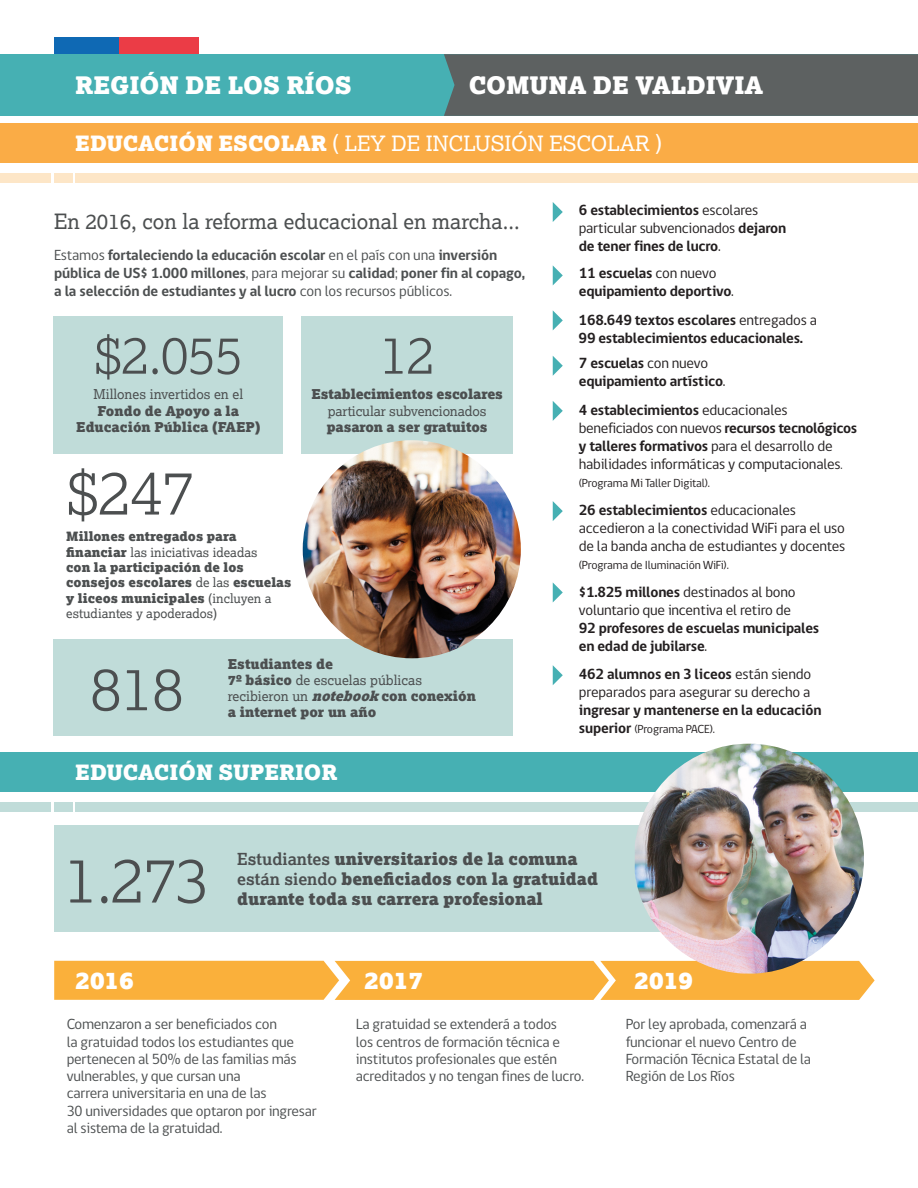
<style>
.page{position:relative;width:918px;height:1188px;background:#fff}
.page>*{position:absolute;margin:0;border:0;box-sizing:border-box;transform-origin:0 0}
.t1{font:300 63px "Lexia";color:#4c4f50}
.t2{font:300 61.5px "Lexia";color:#4c4f50}
.t3{font:300 60px "Lexia";color:#4c4f50}
.t4{font:300 52.5px "Lexia";color:#4c4f50}
.t5{font:900 24px "Lexia";color:#fff}
.t6{font:21px "Lexia";color:#4c4f50}
.t7{font:21px "Lexia";color:#fff}
.t8{font:900 21px "Lexia";color:#fff}
.t9{font:900 16.5px/19.8px "Lexia";color:#4c4f50}
.t10{font:15px/17.2px "gob CL";letter-spacing:-.015em;color:#4c4f50}
.t11{font:15px/18px "gob CL";letter-spacing:-.015em;color:#231f20}
.t12{font:700 15px/18px "gob CL";letter-spacing:-.015em;color:#231f20}
.t13{font:700 15px/18px "gob CL";letter-spacing:-.01em;color:#4c4f50}
.t14{font:900 13.5px/16.2px "Lexia";letter-spacing:-.01em;color:#4c4f50;text-align:center}
.t15{font:13.5px "Lexia";letter-spacing:-.01em;color:#4c4f50}
.t16{font:900 12.75px/15.3px "Lexia";color:#4c4f50}
.t17{font:12px "gob CL";letter-spacing:-.015em;color:#231f20}
.s1{font-weight:900}
.s2{font-weight:400}
.s3{font-style:italic}
.s4{font-weight:700}
.s5{font-size:12px}
.s6{font-weight:700;font-size:15px}
</style>
<div class="page">
<div style="left:54px;top:317px;width:229px;height:137px;background:#c0dcd9"></div>
<div style="left:301px;top:317px;width:212px;height:137px;background:#c0dcd9"></div>
<div style="left:0;top:753px;width:918px;height:39px;background:#46b0b3"></div>
<div style="left:76px;top:803px;width:842px;height:9px;background:#c0dcd9"></div>
<div style="left:54px;top:803px;width:18px;height:9px;background:#c0dcd9"></div>
<div style="left:0;top:803px;width:51px;height:9px;background:#c0dcd9"></div>
<div style="left:0;top:123px;width:918px;height:39px;background:#faac46"></div>
<div style="left:76px;top:173px;width:842px;height:9px;background:#fde6c7"></div>
<div style="left:54px;top:173px;width:18px;height:9px;background:#fde6c7"></div>
<div style="left:0;top:173px;width:51px;height:9px;background:#fde6c7"></div>
<div style="left:54px;top:640px;width:459px;height:96px;background:#c0dcd9"></div>
<img style="left:303px;top:440px;width:218px;height:218px;border-radius:109px">
<div style="left:0;top:54px;width:918px;height:62px;background:#46b0b3"></div>
<div style="left:54px;top:826px;width:710px;height:106px;background:#c0dcd9"></div>
<div style="left:54px;top:961px;width:821px;height:39px;background:#fab03b"></div>
<img style="left:635px;top:744px;width:229px;height:230px">
<div style="left:54px;top:37px;width:65px;height:17px;background:#0f69b4"></div>
<div style="left:119px;top:37px;width:80px;height:17px;background:#eb3c46"></div>
<div style="left:444px;top:54px;width:474px;height:62px;background:#5d6161"></div>
<svg style="left:553px;top:665px;width:10px;height:20px"></svg>
<svg style="left:553px;top:583px;width:10px;height:19px"></svg>
<svg style="left:553px;top:501px;width:10px;height:20px"></svg>
<svg style="left:553px;top:401px;width:10px;height:20px"></svg>
<svg style="left:553px;top:310px;width:10px;height:20px"></svg>
<svg style="left:553px;top:265px;width:10px;height:20px"></svg>
<svg style="left:553px;top:202px;width:10px;height:20px"></svg>
<svg style="left:553px;top:356px;width:10px;height:20px"></svg>
<h3 class="t5" style="left:75px;top:70px;width:278px">REGIÓN DE LOS RÍOS</h3>
<h3 class="t5" style="left:469px;top:69px;width:296px">COMUNA DE VALDIVIA</h3>
<h3 class="t7" style="left:75px;top:130px;width:589px"><span class="s1">EDUCACIÓN ESCOLAR</span> ( LEY DE INCLUSIÓN ESCOLAR )</h3>
<h3 class="t6" style="left:54px;top:208px;width:467px">En 2016, con la reforma educacional en marcha...</h3>
<p class="t13" style="left:54px;top:246px;width:473px"><span class="s2">Estamos</span> fortaleciendo la educación escolar <span class="s2">en el país con una</span> inversión pública de US$ 1.000 millones<span class="s2">, para mejorar su</span> calidad<span class="s2">;</span> poner fin al copago, a la selección de estudiantes y al lucro <span class="s2">con los recursos públicos.</span></p>
<h3 class="t4" style="left:94px;top:322px;width:151px">$2.055</h3>
<h3 class="t4" style="left:380px;top:322px;width:57px">12</h3>
<p class="t15" style="left:94px;top:386px;width:151px">Millones invertidos en el</p>
<p class="t14" style="left:76px;top:402px;width:186px">Fondo de Apoyo a la<br>Educación Pública (FAEP)</p>
<h2 class="t2" style="left:66px;top:453px;width:130px">$247</h2>
<p class="t16" style="left:66px;top:529px;width:227px">Millones entregados para financiar <span class="s2">las iniciativas ideadas<br></span>con la participación de los consejos escolares <span class="s2">de las</span> escuelas y liceos municipales <span class="s2">(incluyen a estudiantes y apoderados)</span></p>
<p class="t14" style="left:311px;top:386px;width:193px">Establecimientos escolares</p>
<p class="t15" style="left:328px;top:402px;width:160px">particular subvencionados</p>
<p class="t14" style="left:327px;top:418px;width:162px">pasaron a ser gratuitos</p>
<h3 class="t3" style="left:90px;top:651px;width:96px">818</h3>
<p class="t14" style="left:228px;top:655px;width:250px;text-align:left">Estudiantes de<br>7º básico <span class="s2">de escuelas públicas recibieron un</span> <span class="s3">notebook</span> con conexión a internet por un año</p>
<h3 class="t8" style="left:75px;top:759px;width:264px">EDUCACIÓN SUPERIOR</h3>
<p class="t12" style="left:579px;top:201px;width:209px">6 establecimientos <span class="s2">escolares particular subvencionados</span> dejaron de tener fines de lucro<span class="s2">.</span></p>
<p class="t12" style="left:579px;top:264px;width:157px">11 escuelas <span class="s2">con nuevo </span>equipamiento deportivo<span class="s2">.</span></p>
<p class="t12" style="left:579px;top:312px;width:240px">168.649 textos escolares <span class="s2">entregados a<br></span>99 establecimientos educacionales.</p>
<p class="t12" style="left:579px;top:355px;width:148px">7 escuelas <span class="s2">con nuevo </span>equipamiento artístico<span class="s2">.</span></p>
<p class="t11" style="left:579px;top:402px;width:280px"><span class="s4">4 establecimientos</span> educacionales beneficiados con nuevos <span class="s4">recursos tecnológicos y talleres formativos</span> para el desarrollo de habilidades informáticas y computacionales<span class="s5">.</span></p>
<p class="t17" style="left:579px;top:475px;width:133px">(Programa Mi Taller Digital).</p>
<p class="t11" style="left:579px;top:501px;width:268px"><span class="s4">26 establecimientos</span> educacionales accedieron a la conectividad WiFi para el uso de la banda ancha de estudiantes y docentes</p>
<p class="t17" style="left:579px;top:557px;width:151px">(Programa de Iluminación WiFi).</p>
<p class="t11" style="left:579px;top:584px;width:218px"><span class="s4">$1.825 millones</span> destinados al bono voluntario que incentiva el retiro de</p>
<p class="t12" style="left:579px;top:620px;width:242px">92 profesores de escuelas municipales en edad de jubilarse<span class="s2">.</span></p>
<p class="t11" style="left:579px;top:666px;width:234px"><span class="s4">462 alumnos en 3 liceos</span> están siendo preparados para asegurar su derecho a</p>
<p class="t12" style="left:579px;top:702px;width:244px">ingresar y mantenerse en la educación</p>
<p class="t17" style="left:579px;top:721px;width:138px"><span class="s6">superior</span> (Programa PACE).</p>
<h1 class="t1" style="left:64px;top:840px;width:148px">1.273</h1>
<p class="t9" style="left:237px;top:849px;width:362px"><span class="s4">Estudiantes</span> universitarios de la comuna <span class="s4">están siendo</span> beneficiados con la gratuidad durante toda su carrera profesional</p>
<h3 class="t5" style="left:75px;top:964px;width:60px">2016</h3>
<h3 class="t5" style="left:365px;top:964px;width:60px">2017</h3>
<p class="t10" style="left:67px;top:1016px;width:252px">Comenzaron a ser beneficiados con<br>la gratuidad todos los estudiantes que pertenecen al 50% de las familias más vulnerables, y que cursan una<br>carrera universitaria en una de las<br>30 universidades que optaron por ingresar al sistema de la gratuidad.</p>
<p class="t10" style="left:356px;top:1016px;width:230px">La gratuidad se extenderá a todos<br>los centros de formación técnica e institutos profesionales que estén acreditados y no tengan fines de lucro.</p>
<h3 class="t5" style="left:635px;top:964px;width:60px">2019</h3>
<p class="t10" style="left:626px;top:1016px;width:187px">Por ley aprobada, comenzará a funcionar el nuevo Centro de<br>Formación Técnica Estatal de la<br>Región de Los Ríos</p>
</div>
